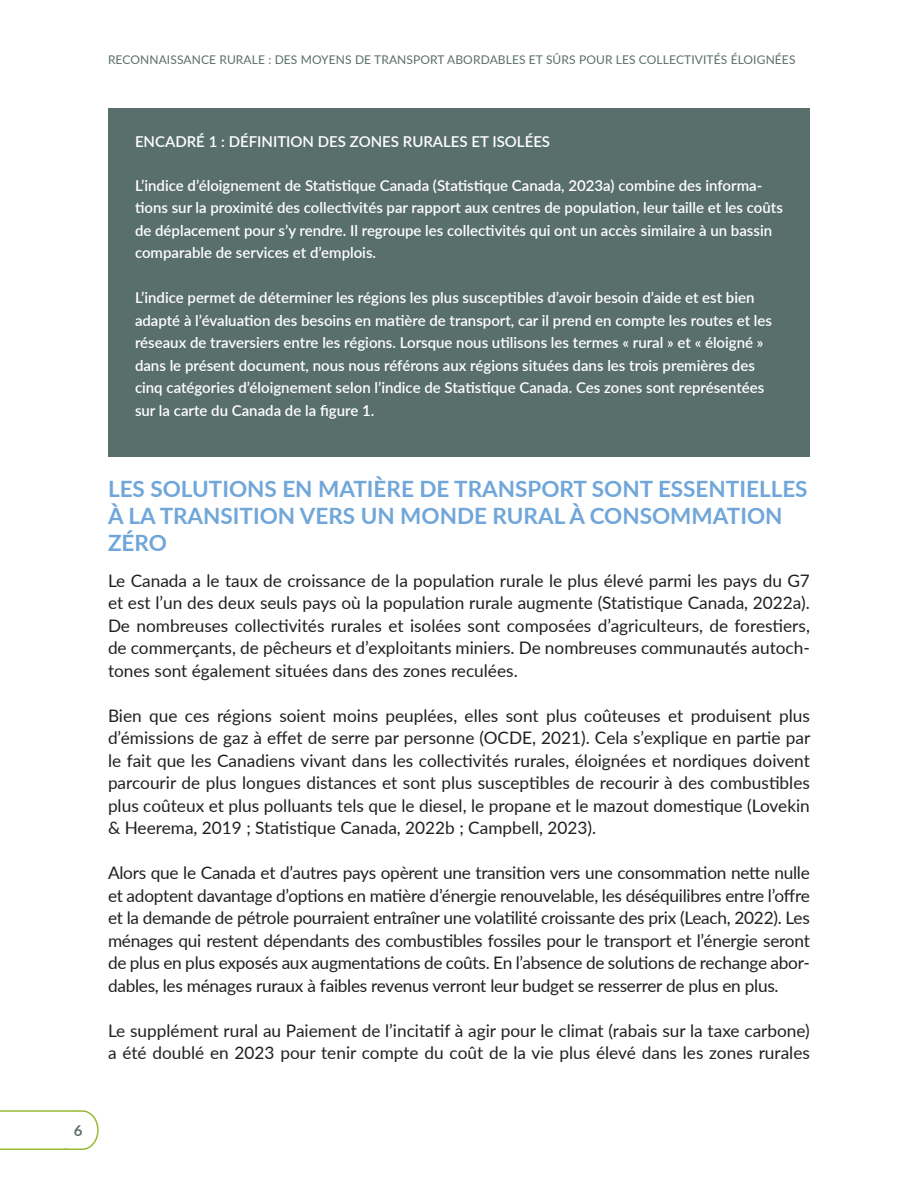
<style>
.page{position:relative;width:918px;height:1188px;background:#fff}
.page>*{position:absolute;margin:0;border:0;box-sizing:border-box;transform-origin:0 0}
.Head__level_1{font:700 22.5px/27px "Lato";color:#70a6d9}
.t1{font:17.25px/22.5px "Lato";color:#231f20;text-align:justify}
.Box_Titles{font:600 15px/22.5px "Lato";color:#fff}
.t2{font:700 15px "Lato";color:#596f6b}
.t3{font:12px "Lato";letter-spacing:.01em;color:#596f6b}
</style>
<div class="page">
<svg style="left:0;top:1110px;width:99px;height:40px"></svg>
<div style="left:108px;top:108px;width:702px;height:348px;background:#596f6b"></div>
<p class="t3" style="left:108px;top:51px;width:689px">RECONNAISSANCE RURALE : DES MOYENS DE TRANSPORT ABORDABLES ET SÛRS POUR LES COLLECTIVITÉS ÉLOIGNÉES</p>
<p class="t2" style="left:74px;top:1119px;width:10px">6</p>
<p class="Box_Titles" style="left:135px;top:130px;width:417px">ENCADRÉ 1 : DÉFINITION DES ZONES RURALES ET ISOLÉES</p>
<p class="Box_Titles" style="left:135px;top:173px;width:649px">L’indice d’éloignement de Statistique Canada (Statistique Canada, 2023a) combine des informa&shy;tions sur la proximité des collectivités par rapport aux centres de population, leur taille et les coûts de déplacement pour s’y rendre. Il regroupe les collectivités qui ont un accès similaire à un bassin comparable de services et d’emplois.</p>
<p class="Box_Titles" style="left:135px;top:286px;width:639px">L’indice permet de déterminer les régions les plus susceptibles d’avoir besoin d’aide et est bien adapté à l’évaluation des besoins en matière de transport, car il prend en compte les routes et les réseaux de traversiers entre les régions. Lorsque nous utilisons les termes « rural » et « éloigné » dans le présent document, nous nous référons aux régions situées dans les trois premières des cinq catégories d’éloignement selon l’indice de Statistique Canada. Ces zones sont représentées sur la carte du Canada de la figure 1.</p>
<p class="Head__level_1" style="left:108px;top:474px;width:701px">LES SOLUTIONS EN MATIÈRE DE TRANSPORT SONT ESSENTIELLES<br>À LA TRANSITION VERS UN MONDE RURAL À CONSOMMATION<br>ZÉRO</p>
<p class="t1" style="left:108px;top:569px;width:703px">Le Canada a le taux de croissance de la population rurale le plus élevé parmi les pays du G7 et est l’un des deux seuls pays où la population rurale augmente (Statistique Canada, 2022a).<br>De nombreuses collectivités rurales et isolées sont composées d’agriculteurs, de forestiers, de commerçants, de pêcheurs et d’exploitants miniers. De nombreuses communautés autoch&shy;tones sont également situées dans des zones reculées.</p>
<p class="t1" style="left:108px;top:704px;width:704px">Bien que ces régions soient moins peuplées, elles sont plus coûteuses et produisent plus d’émissions de gaz à effet de serre par personne (OCDE, 2021). Cela s’explique en partie par le fait que les Canadiens vivant dans les collectivités rurales, éloignées et nordiques doivent parcourir de plus longues distances et sont plus susceptibles de recourir à des combustibles plus coûteux et plus polluants tels que le diesel, le propane et le mazout domestique (Lovekin &amp; Heerema, 2019 ; Statistique Canada, 2022b ; Campbell, 2023).</p>
<p class="t1" style="left:108px;top:861px;width:703px">Alors que le Canada et d’autres pays opèrent une transition vers une consommation nette nulle et adoptent davantage d’options en matière d’énergie renouvelable, les déséquilibres entre l’offre et la demande de pétrole pourraient entraîner une volatilité croissante des prix (Leach, 2022). Les ménages qui restent dépendants des combustibles fossiles pour le transport et l’énergie seront de plus en plus exposés aux augmentations de coûts. En l’absence de solutions de rechange abor&shy;dables, les ménages ruraux à faibles revenus verront leur budget se resserrer de plus en plus.</p>
<p class="t1" style="left:108px;top:1019px;width:703px">Le supplément rural au Paiement de l’incitatif à agir pour le climat (rabais sur la taxe carbone) a été doublé en 2023 pour tenir compte du coût de la vie plus élevé dans les zones rurales</p>
</div>
